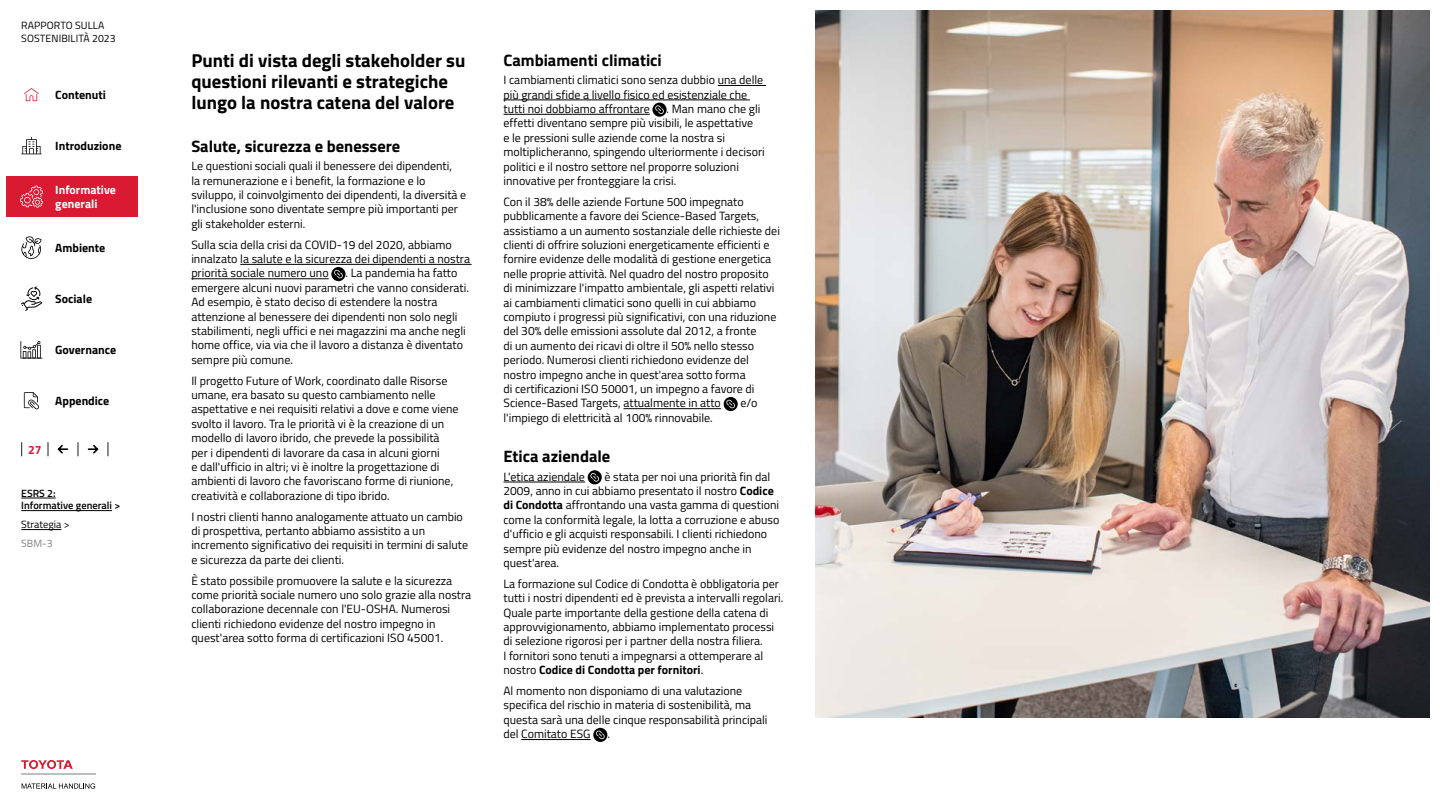
<style>
.page{position:relative;width:1440px;height:810px;background:#fff}
.page>*{position:absolute;margin:0;border:0;box-sizing:border-box;transform-origin:0 0}
.t1{font:700 18.75px/21px "Titillium";color:#000}
.t2{font:700 16.5px "Titillium";color:#000}
.t3{font:12px/14.4px "Titillium";color:#000}
.t4{font:700 12px "Titillium";color:#000}
.t5{font:700 12px/14.4px "Titillium";color:#fff}
.t6{font:700 12px "Titillium";color:#da1a32}
.t7{font:10.5px/12.6px "Titillium";letter-spacing:.01em;color:#000}
.t8{font:600 10.5px/12.6px "Titillium";color:#000}
.t9{font:10.5px "Titillium";color:#808285}
.s1{font-weight:700}
</style>
<div class="page">
<hr style="left:240px;top:264px;width:232px;height:1px;background:#000">
<hr style="left:191px;top:279px;width:138px;height:1px;background:#000">
<svg style="left:331px;top:267px;width:15px;height:14px"></svg>
<svg style="left:334px;top:270px;width:9px;height:9px"></svg>
<hr style="left:718px;top:85px;width:48px;height:1px;background:#000">
<hr style="left:504px;top:100px;width:246px;height:1px;background:#000">
<hr style="left:504px;top:114px;width:146px;height:1px;background:#000">
<hr style="left:624px;top:408px;width:97px;height:1px;background:#000">
<hr style="left:504px;top:482px;width:81px;height:1px;background:#000">
<hr style="left:521px;top:739px;width:70px;height:1px;background:#000">
<svg style="left:652px;top:103px;width:15px;height:14px"></svg>
<svg style="left:655px;top:105px;width:9px;height:9px"></svg>
<div style="left:724px;top:397px;width:14px;height:14px;background:#000;border-radius:50%"></div>
<svg style="left:726px;top:399px;width:9px;height:10px"></svg>
<div style="left:588px;top:470px;width:14px;height:14px;background:#000;border-radius:50%"></div>
<svg style="left:590px;top:473px;width:9px;height:9px"></svg>
<svg style="left:593px;top:728px;width:14px;height:14px"></svg>
<svg style="left:596px;top:730px;width:9px;height:9px"></svg>
<img style="left:816px;top:11px;width:613px;height:707px">
<svg style="left:21px;top:760px;width:52px;height:9px"></svg>
<hr style="left:21px;top:773px;width:75px;height:2px;background:#bcbec0">
<svg style="left:22px;top:783px;width:73px;height:6px"></svg>
<div style="left:6px;top:176px;width:132px;height:41px;background:#da1a32"></div>
<svg style="left:20px;top:186px;width:23px;height:22px"></svg>
<svg style="left:24px;top:88px;width:15px;height:13px"></svg>
<svg style="left:21px;top:236px;width:21px;height:23px"></svg>
<svg style="left:24px;top:392px;width:15px;height:17px"></svg>
<svg style="left:20px;top:341px;width:22px;height:17px"></svg>
<svg style="left:21px;top:286px;width:21px;height:25px"></svg>
<svg style="left:21px;top:442px;width:1px;height:14px"></svg>
<svg style="left:48px;top:442px;width:1px;height:14px"></svg>
<svg style="left:78px;top:442px;width:1px;height:14px"></svg>
<svg style="left:108px;top:442px;width:1px;height:14px"></svg>
<svg style="left:57px;top:445px;width:12px;height:9px"></svg>
<svg style="left:87px;top:445px;width:12px;height:9px"></svg>
<svg style="left:21px;top:137px;width:21px;height:17px"></svg>
<hr style="left:21px;top:498px;width:35px;height:1px;background:#000">
<hr style="left:21px;top:510px;width:91px;height:1px;background:#000">
<hr style="left:21px;top:529px;width:40px;height:1px;background:#000">
<p class="t7" style="left:21px;top:19px;width:96px">RAPPORTO SULLA<br>SOSTENIBILITÀ 2023</p>
<p class="t4" style="left:55px;top:86px;width:52px">Contenuti</p>
<p class="t4" style="left:55px;top:137px;width:68px">Introduzione</p>
<p class="t5" style="left:55px;top:182px;width:62px">Informative generali</p>
<p class="t4" style="left:55px;top:239px;width:52px">Ambiente</p>
<p class="t4" style="left:55px;top:290px;width:38px">Sociale</p>
<p class="t4" style="left:55px;top:341px;width:62px">Governance</p>
<p class="t4" style="left:55px;top:392px;width:56px">Appendice</p>
<p class="t6" style="left:28px;top:440px;width:15px">27</p>
<p class="t8" style="left:21px;top:486px;width:101px">ESRS 2:<br>Informative generali &gt;</p>
<p class="t7" style="left:21px;top:518px;width:50px">Strategia &gt;</p>
<p class="t9" style="left:21px;top:536px;width:33px">SBM-3</p>
<h1 class="t1" style="left:191px;top:49px;width:276px">Punti di vista degli stakeholder su questioni rilevanti e strategiche lungo la nostra catena del valore</h1>
<h2 class="t2" style="left:191px;top:133px;width:211px">Salute, sicurezza e benessere</h2>
<p class="t3" style="left:191px;top:158px;width:276px">Le questioni sociali quali il benessere dei dipendenti,<br>la remunerazione e i benefit, la formazione e lo sviluppo, il coinvolgimento dei dipendenti, la diversità e l'inclusione sono diventate sempre più importanti per gli stakeholder esterni.</p>
<p class="t3" style="left:191px;top:237px;width:280px">Sulla scia della crisi da COVID-19 del 2020, abbiamo innalzato la salute e la sicurezza dei dipendenti a nostra priorità sociale numero uno</p>
<p class="t3" style="left:191px;top:265px;width:279px;text-indent:154px">. La pandemia ha fatto emergere alcuni nuovi parametri che vanno considerati.<br>Ad esempio, è stato deciso di estendere la nostra attenzione al benessere dei dipendenti non solo negli stabilimenti, negli uffici e nei magazzini ma anche negli home office, via via che il lavoro a distanza è diventato sempre più comune.</p>
<p class="t3" style="left:191px;top:373px;width:269px">Il progetto Future of Work, coordinato dalle Risorse umane, era basato su questo cambiamento nelle aspettative e nei requisiti relativi a dove e come viene svolto il lavoro. Tra le priorità vi è la creazione di un modello di lavoro ibrido, che prevede la possibilità per i dipendenti di lavorare da casa in alcuni giorni<br>e dall'ufficio in altri; vi è inoltre la progettazione di ambienti di lavoro che favoriscano forme di riunione, creatività e collaborazione di tipo ibrido.</p>
<p class="t3" style="left:191px;top:509px;width:278px">I nostri clienti hanno analogamente attuato un cambio di prospettiva, pertanto abbiamo assistito a un incremento significativo dei requisiti in termini di salute e sicurezza da parte dei clienti.</p>
<p class="t3" style="left:191px;top:573px;width:282px">È stato possibile promuovere la salute e la sicurezza come priorità sociale numero uno solo grazie alla nostra collaborazione decennale con l'EU-OSHA. Numerosi clienti richiedono evidenze del nostro impegno in quest'area sotto forma di certificazioni ISO 45001.</p>
<h2 class="t2" style="left:504px;top:47px;width:160px">Cambiamenti climatici</h2>
<p class="t3" style="left:504px;top:72px;width:261px">I cambiamenti climatici sono senza dubbio una delle più grandi sfide a livello fisico ed esistenziale che tutti noi dobbiamo affrontare</p>
<p class="t3" style="left:504px;top:101px;width:263px;text-indent:163px">. Man mano che gli effetti diventano sempre più visibili, le aspettative<br>e le pressioni sulle aziende come la nostra si moltiplicheranno, spingendo ulteriormente i decisori politici e il nostro settore nel proporre soluzioni innovative per fronteggiare la crisi.</p>
<p class="t3" style="left:504px;top:194px;width:278px">Con il 38% delle aziende Fortune 500 impegnato pubblicamente a favore dei Science-Based Targets, assistiamo a un aumento sostanziale delle richieste dei clienti di offrire soluzioni energeticamente efficienti e fornire evidenze delle modalità di gestione energetica nelle proprie attività. Nel quadro del nostro proposito di minimizzare l'impatto ambientale, gli aspetti relativi ai cambiamenti climatici sono quelli in cui abbiamo compiuto i progressi più significativi, con una riduzione del 30% delle emissioni assolute dal 2012, a fronte<br>di un aumento dei ricavi di oltre il 50% nello stesso periodo. Numerosi clienti richiedono evidenze del nostro impegno anche in quest'area sotto forma<br>di certificazioni ISO 50001, un impegno a favore di Science-Based Targets, attualmente in atto</p>
<p class="t3" style="left:740px;top:395px;width:18px">e/o</p>
<p class="t3" style="left:504px;top:410px;width:211px">l'impiego di elettricità al 100% rinnovabile.</p>
<h2 class="t2" style="left:504px;top:444px;width:108px">Etica aziendale</h2>
<p class="t3" style="left:504px;top:469px;width:83px">L'etica aziendale</p>
<p class="t3" style="left:504px;top:469px;width:277px;text-indent:101px">è stata per noi una priorità fin dal 2009, anno in cui abbiamo presentato il nostro <span class="s1">Codice di Condotta</span> affrontando una vasta gamma di questioni come la conformità legale, la lotta a corruzione e abuso d'ufficio e gli acquisti responsabili. I clienti richiedono sempre più evidenze del nostro impegno anche in quest'area.</p>
<p class="t3" style="left:504px;top:576px;width:281px">La formazione sul Codice di Condotta è obbligatoria per tutti i nostri dipendenti ed è prevista a intervalli regolari.<br>Quale parte importante della gestione della catena di approvvigionamento, abbiamo implementato processi di selezione rigorosi per i partner della nostra filiera.<br>I fornitori sono tenuti a impegnarsi a ottemperare al nostro <span class="s1">Codice di Condotta per fornitori</span>.</p>
<p class="t3" style="left:504px;top:683px;width:266px">Al momento non disponiamo di una valutazione specifica del rischio in materia di sostenibilità, ma questa sarà una delle cinque responsabilità principali del Comitato ESG</p>
<p class="t3" style="left:607px;top:726px;width:4px">.</p>
</div>
